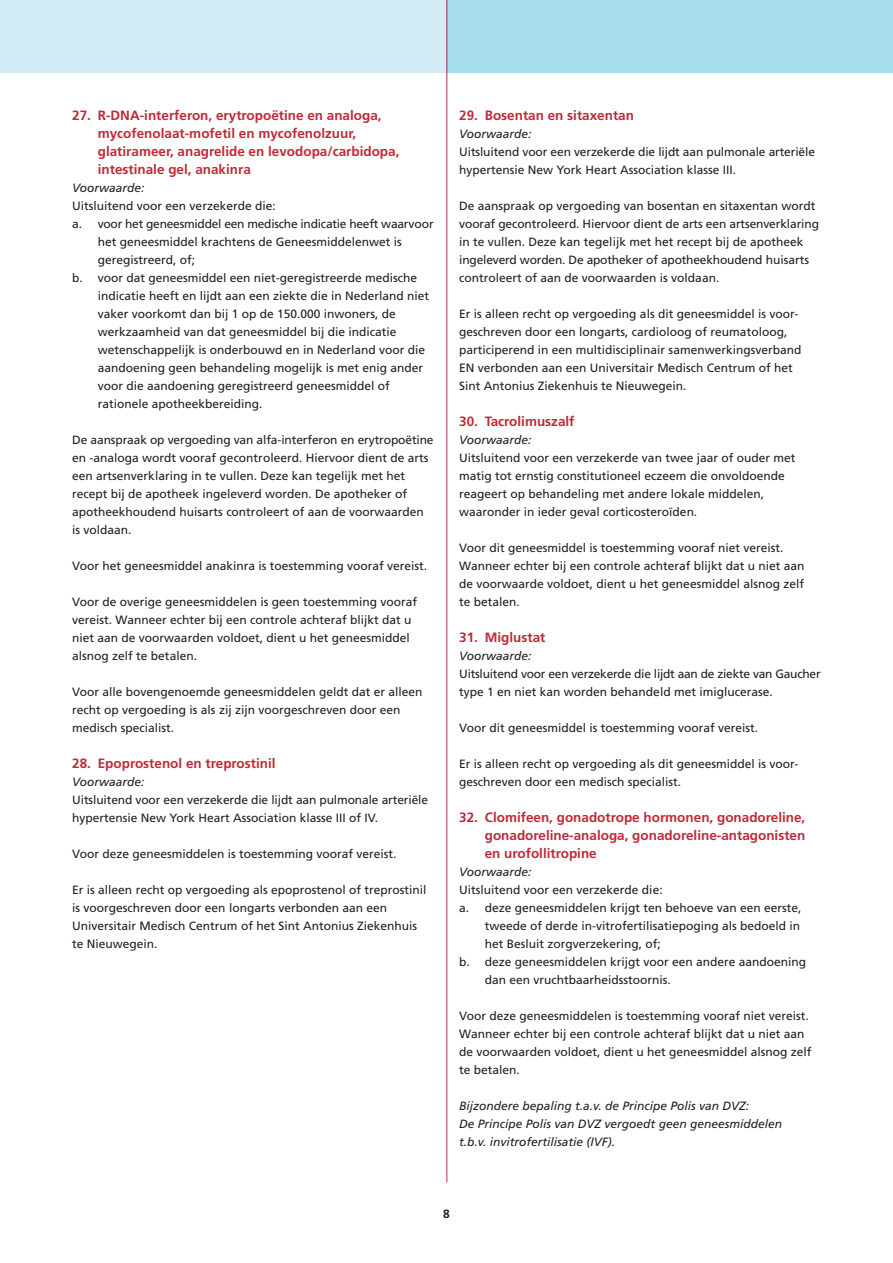
<style>
.page{position:relative;width:893px;height:1263px;background:#fff}
.page>*{position:absolute;margin:0;border:0;box-sizing:border-box;transform-origin:0 0}
.t1{font:700 13.5px/18px "Frutiger";color:#bf2b37}
.t2{font:12px/18px "Frutiger";color:#231f20}
.t3{font:italic 12px/18px "Frutiger";color:#231f20}
.t4{font:12px/18px "Frutiger";letter-spacing:-.02em;color:#231f20}
.t5{font:700 12px "Frutiger";color:#231f20}
</style>
<div class="page">
<div style="left:0;top:0;width:446px;height:72px;background:#d2edf5"></div>
<div style="left:446px;top:0;width:447px;height:72px;background:#a5dded"></div>
<hr style="left:446px;top:0;width:1px;height:1182px;background:#bf2b37">
<p class="t1" style="left:98px;top:106px;width:303px;text-indent:-26px">27. R-DNA-interferon, erytropoëtine en analoga, mycofenolaat-mofetil en mycofenolzuur, glatirameer, anagrelide en levodopa/carbidopa, intestinale gel, anakinra</p>
<p class="t3" style="left:72px;top:179px;width:74px">Voorwaarde:</p>
<p class="t2" style="left:72px;top:197px;width:205px">Uitsluitend voor een verzekerde die:</p>
<p class="t4" style="left:72px;top:215px;width:363px">a. voor het geneesmiddel een medische indicatie heeft waarvoor</p>
<p class="t2" style="left:98px;top:233px;width:306px">het geneesmiddel krachtens de Geneesmiddelenwet is</p>
<p class="t2" style="left:98px;top:251px;width:99px">geregistreerd, of;</p>
<p class="t2" style="left:72px;top:269px;width:346px">b. voor dat geneesmiddel een niet-geregistreerde medische</p>
<p class="t2" style="left:98px;top:287px;width:333px">indicatie heeft en lijdt aan een ziekte die in Nederland niet</p>
<p class="t2" style="left:98px;top:305px;width:300px">vaker voorkomt dan bij 1 op de 150.000 inwoners, de</p>
<p class="t2" style="left:98px;top:323px;width:300px">werkzaamheid van dat geneesmiddel bij die indicatie</p>
<p class="t2" style="left:98px;top:341px;width:329px">wetenschappelijk is onderbouwd en in Nederland voor die</p>
<p class="t2" style="left:98px;top:359px;width:327px">aandoening geen behandeling mogelijk is met enig ander</p>
<p class="t2" style="left:98px;top:377px;width:294px">voor die aandoening geregistreerd geneesmiddel of</p>
<p class="t2" style="left:98px;top:395px;width:166px">rationele apotheekbereiding.</p>
<p class="t2" style="left:72px;top:431px;width:363px">De aanspraak op vergoeding van alfa-interferon en erytropoëtine en -analoga wordt vooraf gecontroleerd. Hiervoor dient de arts een artsenverklaring in te vullen. Deze kan tegelijk met het recept bij de apotheek ingeleverd worden. De apotheker of apotheekhoudend huisarts controleert of aan de voorwaarden is voldaan.</p>
<p class="t2" style="left:72px;top:557px;width:356px">Voor het geneesmiddel anakinra is toestemming vooraf vereist.</p>
<p class="t2" style="left:72px;top:593px;width:346px">Voor de overige geneesmiddelen is geen toestemming vooraf vereist. Wanneer echter bij een controle achteraf blijkt dat u niet aan de voorwaarden voldoet, dient u het geneesmiddel alsnog zelf te betalen.</p>
<p class="t2" style="left:72px;top:683px;width:352px">Voor alle bovengenoemde geneesmiddelen geldt dat er alleen recht op vergoeding is als zij zijn voorgeschreven door een medisch specialist.</p>
<p class="t1" style="left:72px;top:754px;width:205px">28. Epoprostenol en treprostinil</p>
<p class="t3" style="left:72px;top:773px;width:74px">Voorwaarde:</p>
<p class="t2" style="left:72px;top:791px;width:357px">Uitsluitend voor een verzekerde die lijdt aan pulmonale arteriële hypertensie New York Heart Association klasse III of IV.</p>
<p class="t2" style="left:72px;top:845px;width:326px">Voor deze geneesmiddelen is toestemming vooraf vereist.</p>
<p class="t2" style="left:72px;top:881px;width:356px">Er is alleen recht op vergoeding als epoprostenol of treprostinil is voorgeschreven door een longarts verbonden aan een Universitair Medisch Centrum of het Sint Antonius Ziekenhuis te Nieuwegein.</p>
<p class="t1" style="left:459px;top:106px;width:176px">29. Bosentan en sitaxentan</p>
<p class="t3" style="left:459px;top:125px;width:74px">Voorwaarde:</p>
<p class="t2" style="left:459px;top:143px;width:357px">Uitsluitend voor een verzekerde die lijdt aan pulmonale arteriële hypertensie New York Heart Association klasse III.</p>
<p class="t2" style="left:459px;top:197px;width:361px">De aanspraak op vergoeding van bosentan en sitaxentan wordt vooraf gecontroleerd. Hiervoor dient de arts een artsenverklaring in te vullen. Deze kan tegelijk met het recept bij de apotheek ingeleverd worden. De apotheker of apotheekhoudend huisarts controleert of aan de voorwaarden is voldaan.</p>
<p class="t2" style="left:459px;top:305px;width:344px">Er is alleen recht op vergoeding als dit geneesmiddel is voor&shy;geschreven door een longarts, cardioloog of reumatoloog, participerend in een multidisciplinair samenwerkingsverband EN verbonden aan een Universitair Medisch Centrum of het Sint Antonius Ziekenhuis te Nieuwegein.</p>
<p class="t1" style="left:459px;top:412px;width:117px">30. Tacrolimuszalf</p>
<p class="t3" style="left:459px;top:431px;width:74px">Voorwaarde:</p>
<p class="t2" style="left:459px;top:449px;width:338px">Uitsluitend voor een verzekerde van twee jaar of ouder met matig tot ernstig constitutioneel eczeem die onvoldoende reageert op behandeling met andere lokale middelen, waaronder in ieder geval corticosteroïden.</p>
<p class="t2" style="left:459px;top:539px;width:347px">Voor dit geneesmiddel is toestemming vooraf niet vereist.<br>Wanneer echter bij een controle achteraf blijkt dat u niet aan de voorwaarde voldoet, dient u het geneesmiddel alsnog zelf te betalen.</p>
<p class="t1" style="left:459px;top:628px;width:88px">31. Miglustat</p>
<p class="t3" style="left:459px;top:647px;width:74px">Voorwaarde:</p>
<p class="t4" style="left:459px;top:665px;width:363px">Uitsluitend voor een verzekerde die lijdt aan de ziekte van Gaucher type 1 en niet kan worden behandeld met imiglucerase.</p>
<p class="t2" style="left:459px;top:719px;width:300px">Voor dit geneesmiddel is toestemming vooraf vereist.</p>
<p class="t2" style="left:459px;top:755px;width:341px">Er is alleen recht op vergoeding als dit geneesmiddel is voor&shy;geschreven door een medisch specialist.</p>
<p class="t1" style="left:485px;top:808px;width:322px;text-align:justify;text-indent:-26px">32. Clomifeen, gonadotrope hormonen, gonadoreline, gonadoreline-analoga, gonadoreline-antagonisten en urofollitropine</p>
<p class="t3" style="left:459px;top:863px;width:74px">Voorwaarde:</p>
<p class="t2" style="left:459px;top:881px;width:205px">Uitsluitend voor een verzekerde die:</p>
<p class="t2" style="left:459px;top:899px;width:344px">a. deze geneesmiddelen krijgt ten behoeve van een eerste,</p>
<p class="t2" style="left:485px;top:917px;width:317px">tweede of derde in-vitrofertilisatiepoging als bedoeld in</p>
<p class="t2" style="left:485px;top:935px;width:178px">het Besluit zorgverzekering, of;</p>
<p class="t2" style="left:459px;top:953px;width:348px">b. deze geneesmiddelen krijgt voor een andere aandoening</p>
<p class="t2" style="left:485px;top:971px;width:188px">dan een vruchtbaarheidsstoornis.</p>
<p class="t2" style="left:459px;top:1007px;width:354px">Voor deze geneesmiddelen is toestemming vooraf niet vereist.<br>Wanneer echter bij een controle achteraf blijkt dat u niet aan de voorwaarden voldoet, dient u het geneesmiddel alsnog zelf te betalen.</p>
<p class="t3" style="left:459px;top:1097px;width:324px">Bijzondere bepaling t.a.v. de Principe Polis van DVZ:<br>De Principe Polis van DVZ vergoedt geen geneesmiddelen t.b.v. invitrofertilisatie (IVF).</p>
<p class="t5" style="left:443px;top:1207px;width:8px">8</p>
</div>
